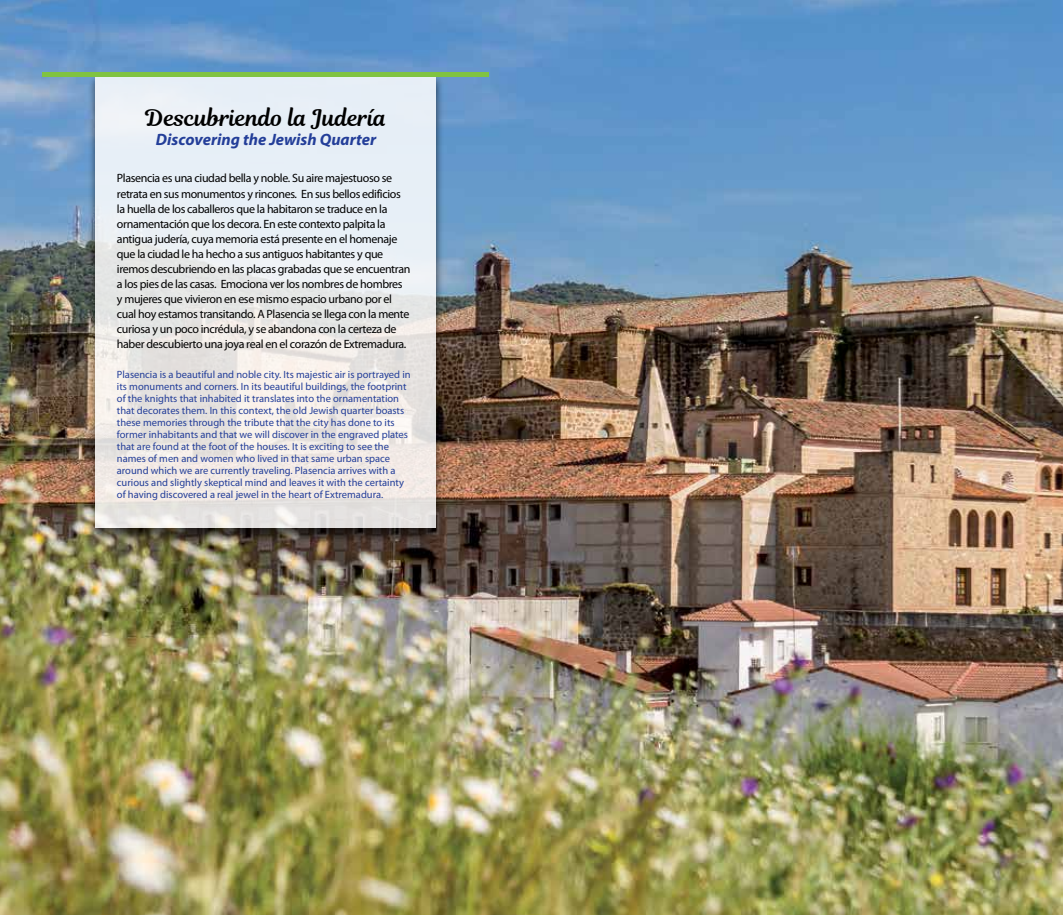
<style>
.page{position:relative;width:1063px;height:915px;background:#fff}
.page>*{position:absolute;margin:0;border:0;box-sizing:border-box;transform-origin:0 0}
.t1{font:22.5px "Magnolia Script";color:#000}
.t2{font:italic 700 16.5px "Myriad Pro";color:#233e99}
.t3{font:12px/15px "Myriad Pro";letter-spacing:-.03em;color:#000}
.t4{font:10.5px/12px "Myriad Pro";color:#233e99}
</style>
<div class="page">
<img style="left:0;top:0;width:1063px;height:914px">
<div style="left:88px;top:73px;width:356px;height:471px;background:#000;opacity:.75"></div>
<svg style="left:96px;top:77px;width:340px;height:450px"></svg>
<div style="left:43px;top:72px;width:446px;height:5px;background:#80c342"></div>
<h1 class="t1" style="left:145px;top:101px;width:243px">Descubriendo la Judería</h1>
<h2 class="t2" style="left:156px;top:129px;width:222px">Discovering the Jewish Quarter</h2>
<p class="t3" style="left:117px;top:171px;width:295px">Plasencia es una ciudad bella y noble. Su aire majestuoso se retrata en sus monumentos y rincones. En sus bellos edificios la huella de los caballeros que la habitaron se traduce en la ornamentación que los decora. En este contexto palpita la antigua judería, cuya memoria está presente en el homenaje que la ciudad le ha hecho a sus antiguos habitantes y que iremos descubriendo en las placas grabadas que se encuentran a los pies de las casas. Emociona ver los nombres de hombres y mujeres que vivieron en ese mismo espacio urbano por el cual hoy estamos transitando. A Plasencia se llega con la mente curiosa y un poco incrédula, y se abandona con la certeza de haber descubierto una joya real en el corazón de Extremadura.</p>
<p class="t4" style="left:117px;top:368px;width:295px">Plasencia is a beautiful and noble city. Its majestic air is portrayed in its monuments and corners. In its beautiful buildings, the footprint of the knights that inhabited it translates into the ornamentation that decorates them. In this context, the old Jewish quarter boasts these memories through the tribute that the city has done to its former inhabitants and that we will discover in the engraved plates that are found at the foot of the houses. It is exciting to see the names of men and women who lived in that same urban space around which we are currently traveling. Plasencia arrives with a curious and slightly skeptical mind and leaves it with the certainty of having discovered a real jewel in the heart of Extremadura.</p>
</div>
